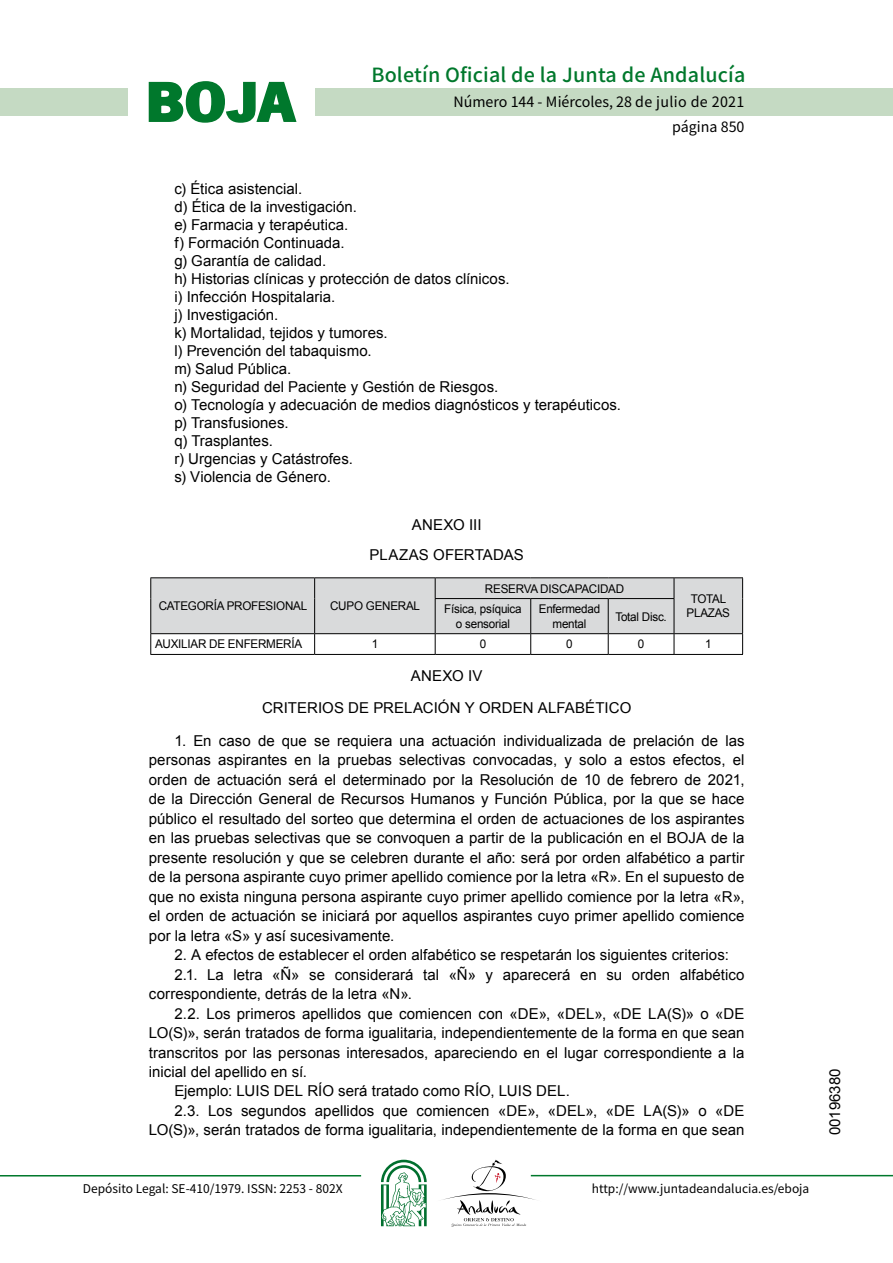
<style>
.page{position:relative;width:893px;height:1263px;background:#fff}
.page>*{position:absolute;margin:0;border:0;box-sizing:border-box;transform-origin:0 0}
.t1{font:700 57.75px "News Got T";color:#00782c;scale:1.14 1}
.t2{font:500 19.5px "Noto Sans HK";letter-spacing:.01em;color:#00782c}
.t3{font:15px/18px "Arial";color:#000;text-align:center}
.t4{font:14.25px/24.5px "Noto Sans HK";color:#000;text-align:right}
.t5{font:12px/14.4px "Arial";letter-spacing:-.02em;color:#000;text-align:center}
.t6{font:12px "Noto Sans HK";color:#000}
</style>
<div class="page">
<div style="left:315px;top:88px;width:577px;height:28px;background:#c5dac3"></div>
<div style="left:0;top:88px;width:128px;height:28px;background:#c5dac3"></div>
<hr style="left:0;top:1175px;width:361px;height:2px;background:#00782c">
<hr style="left:531px;top:1175px;width:361px;height:1px;background:#00782c">
<svg style="left:148px;top:81px;width:149px;height:42px"></svg>
<svg style="left:442px;top:1160px;width:100px;height:67px"></svg>
<svg style="left:381px;top:1160px;width:45px;height:66px"></svg>
<hr style="left:150px;top:577px;width:164px;height:1px;background:#000">
<hr style="left:314px;top:577px;width:121px;height:1px;background:#000">
<hr style="left:435px;top:577px;width:95px;height:1px;background:#000">
<hr style="left:530px;top:577px;width:78px;height:1px;background:#000">
<hr style="left:608px;top:577px;width:66px;height:1px;background:#000">
<hr style="left:674px;top:577px;width:69px;height:1px;background:#000">
<svg style="left:150px;top:578px;width:593px;height:76px"></svg>
<hr style="left:150px;top:654px;width:164px;height:1px;background:#000">
<hr style="left:314px;top:654px;width:121px;height:1px;background:#000">
<hr style="left:435px;top:654px;width:95px;height:1px;background:#000">
<hr style="left:530px;top:654px;width:78px;height:1px;background:#000">
<hr style="left:608px;top:654px;width:66px;height:1px;background:#000">
<hr style="left:674px;top:654px;width:69px;height:1px;background:#000">
<h1 class="t1" style="left:145px;top:68px;width:133px">BOJA</h1>
<h2 class="t2" style="left:371px;top:64px;width:375px">Boletín Oficial de la Junta de Andalucía</h2>
<p class="t4" style="left:453px;top:90px;width:292px">Número 144 - Miércoles, 28 de julio de 2021 página 850</p>
<p class="t3" style="left:174px;top:180px;width:448px;text-align:left">c) Ética asistencial.<br>d) Ética de la investigación.<br>e) Farmacia y terapéutica.<br>f) Formación Continuada.<br>g) Garantía de calidad.<br>h) Historias clínicas y protección de datos clínicos.<br>i) Infección Hospitalaria.<br>j) Investigación.<br>k) Mortalidad, tejidos y tumores.<br>l) Prevención del tabaquismo.<br>m) Salud Pública.<br>n) Seguridad del Paciente y Gestión de Riesgos.<br>o) Tecnología y adecuación de medios diagnósticos y terapéuticos. p) Transfusiones.<br>q) Trasplantes.<br>r) Urgencias y Catástrofes.<br>s) Violencia de Género.</p>
<p class="t3" style="left:369px;top:509px;width:156px;line-height:30.8px">ANEXO III<br>PLAZAS OFERTADAS</p>
<p class="t5" style="left:159px;top:599px;width:150px">CATEGORÍA PROFESIONAL</p>
<p class="t5" style="left:330px;top:599px;width:91px">CUPO GENERAL</p>
<p class="t5" style="left:485px;top:581px;width:141px">RESERVA DISCAPACIDAD</p>
<p class="t5" style="left:444px;top:602px;width:79px">Física, psíquica o sensorial</p>
<p class="t5" style="left:539px;top:602px;width:63px">Enfermedad mental</p>
<p class="t5" style="left:615px;top:609px;width:53px">Total Disc.</p>
<p class="t5" style="left:686px;top:592px;width:45px">TOTAL<br>PLAZAS</p>
<p class="t5" style="left:155px;top:637px;width:149px">AUXILIAR DE ENFERMERÍA</p>
<p class="t5" style="left:371px;top:637px;width:8px">1</p>
<p class="t5" style="left:479px;top:637px;width:8px">0</p>
<p class="t5" style="left:566px;top:637px;width:8px">0</p>
<p class="t5" style="left:638px;top:637px;width:8px">0</p>
<p class="t5" style="left:705px;top:637px;width:8px">1</p>
<p class="t3" style="left:262px;top:660px;width:371px;line-height:32.2px">ANEXO IV<br>CRITERIOS DE PRELACIÓN Y ORDEN ALFABÉTICO</p>
<p class="t3" style="left:149px;top:731px;width:597px;line-height:19.5px;text-align:justify;text-indent:26px">1. En caso de que se requiera una actuación individualizada de prelación de las personas aspirantes en la pruebas selectivas convocadas, y solo a estos efectos, el orden de actuación será el determinado por la Resolución de 10 de febrero de 2021, de la Dirección General de Recursos Humanos y Función Pública, por la que se hace público el resultado del sorteo que determina el orden de actuaciones de los aspirantes en las pruebas selectivas que se convoquen a partir de la publicación en el BOJA de la presente resolución y que se celebren durante el año: será por orden alfabético a partir de la persona aspirante cuyo primer apellido comience por la letra «R». En el supuesto de que no exista ninguna persona aspirante cuyo primer apellido comience por la letra «R», el orden de actuación se iniciará por aquellos aspirantes cuyo primer apellido comience por la letra «S» y así sucesivamente.</p>
<p class="t3" style="left:174px;top:946px;width:556px">2. A efectos de establecer el orden alfabético se respetarán los siguientes criterios:</p>
<p class="t3" style="left:174px;top:965px;width:571px">2.1. La letra «Ñ» se considerará tal «Ñ» y aparecerá en su orden alfabético</p>
<p class="t3" style="left:149px;top:985px;width:265px">correspondiente, detrás de la letra «N».</p>
<p class="t3" style="left:174px;top:1004px;width:571px">2.2. Los primeros apellidos que comiencen con «DE», «DEL», «DE LA(S)» o «DE</p>
<p class="t3" style="left:149px;top:1024px;width:597px">LO(S)», serán tratados de forma igualitaria, independientemente de la forma en que sean</p>
<p class="t3" style="left:149px;top:1043px;width:597px">transcritos por las personas interesados, apareciendo en el lugar correspondiente a la</p>
<p class="t3" style="left:149px;top:1063px;width:160px">inicial del apellido en sí.</p>
<p class="t3" style="left:174px;top:1082px;width:397px">Ejemplo: LUIS DEL RÍO será tratado como RÍO, LUIS DEL.</p>
<p class="t3" style="left:174px;top:1102px;width:571px">2.3. Los segundos apellidos que comiencen «DE», «DEL», «DE LA(S)» o «DE</p>
<p class="t3" style="left:149px;top:1121px;width:597px">LO(S)», serán tratados de forma igualitaria, independientemente de la forma en que sean</p>
<p class="t6" style="left:83px;top:1181px;width:261px">Depósito Legal: SE-410/1979. ISSN: 2253 - 802X</p>
<p class="t6" style="left:592px;top:1181px;width:219px">http://www.juntadeandalucia.es/eboja</p>
<p class="t3" style="left:826px;top:1135px;width:68px;rotate:-90deg">00196380</p>
</div>
